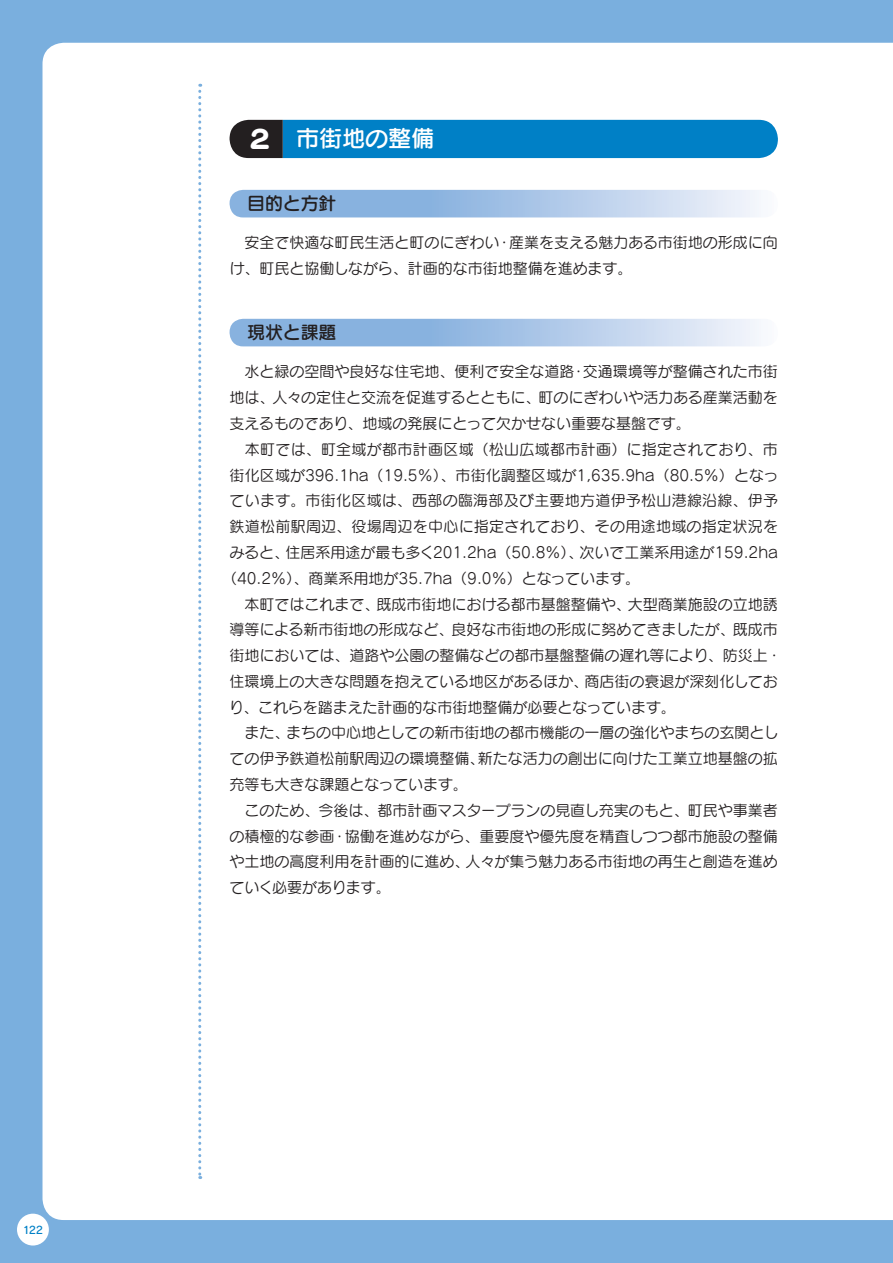
<style>
.page{position:relative;width:893px;height:1263px;background:#7aafde}
.page>*{position:absolute;margin:0;border:0;box-sizing:border-box;transform-origin:0 0}
.t1{font:23.25px "Seurat Pro DB 90 msp RKSJ H";letter-spacing:-.01em;color:#fff}
.t2{font:18px "Seurat Pro DB 90 msp RKSJ H";letter-spacing:-.01em;color:#231f20}
.t3{font:15px/25.8px "Seurat Pro M 90 msp RKSJ H";color:#231f20}
.t4{font:15px "Seurat Pro M 90 msp RKSJ H";letter-spacing:.02em;color:#231f20}
.t5{font:10.5px "Rodin Pro DB 90 msp RKSJ H";color:#0080c6}
.s1{font-family:"Seurat Pro EB 90 msp RKSJ H";font-size:25.5px}
</style>
<div class="page">
<div style="left:43px;top:43px;width:849px;height:1177px;background:#fff"></div>
<div style="left:17px;top:1214px;width:32px;height:32px;background:#fff;border-radius:50%"></div>
<svg style="left:198px;top:84px;width:3px;height:1095px"></svg>
<svg style="left:892px;top:43px;width:1px;height:1177px"></svg>
<svg style="left:230px;top:120px;width:548px;height:38px;background:#0679b7"></svg>
<svg style="left:230px;top:190px;width:548px;height:27px"></svg>
<svg style="left:230px;top:319px;width:548px;height:27px"></svg>
<p class="t5" style="left:23px;top:1226px;width:22px">122</p>
<h1 class="t1" style="left:247px;top:130px;width:189px"><span class="s1">２</span> 市街地の整備</h1>
<p class="t2" style="left:247px;top:197px;width:91px">目的と方針</p>
<p class="t3" style="left:230px;top:232px;width:550px">　安全で快適な町民生活と町のにぎわい・産業を支える魅力ある市街地の形成に向け、町民と協働しながら、計画的な市街地整備を進めます。</p>
<p class="t2" style="left:247px;top:326px;width:91px">現状と課題</p>
<p class="t3" style="left:230px;top:361px;width:550px">　水と緑の空間や良好な住宅地、便利で安全な道路・交通環境等が整備された市街</p>
<p class="t3" style="left:230px;top:387px;width:550px">地は、人々の定住と交流を促進するとともに、町のにぎわいや活力ある産業活動を</p>
<p class="t3" style="left:230px;top:413px;width:463px">支えるものであり、地域の発展にとって欠かせない重要な基盤です。</p>
<p class="t4" style="left:230px;top:444px;width:550px">　本町では、町全域が都市計画区域（松山広域都市計画）に指定されており、市</p>
<p class="t3" style="left:230px;top:464px;width:550px">街化区域が396.1ha（19.5％）、市街化調整区域が1,635.9ha（80.5％）となっ</p>
<p class="t4" style="left:230px;top:495px;width:550px">ています。市街化区域は、西部の臨海部及び主要地方道伊予松山港線沿線、伊予</p>
<p class="t4" style="left:230px;top:521px;width:550px">鉄道松前駅周辺、役場周辺を中心に指定されており、その用途地域の指定状況を</p>
<p class="t3" style="left:230px;top:541px;width:550px">みると、住居系用途が最も多く201.2ha（50.8％）、次いで工業系用途が159.2ha</p>
<p class="t3" style="left:222px;top:567px;width:420px">（40.2％）、商業系用地が35.7ha（9.0％）となっています。</p>
<p class="t3" style="left:230px;top:593px;width:550px">　本町ではこれまで、既成市街地における都市基盤整備や、大型商業施設の立地誘</p>
<p class="t3" style="left:230px;top:619px;width:550px">導等による新市街地の形成など、良好な市街地の形成に努めてきましたが、既成市</p>
<p class="t3" style="left:230px;top:645px;width:554px">街地においては、道路や公園の整備などの都市基盤整備の遅れ等により、防災上・</p>
<p class="t3" style="left:230px;top:670px;width:550px">住環境上の大きな問題を抱えている地区があるほか、商店街の衰退が深刻化してお</p>
<p class="t3" style="left:229px;top:696px;width:448px">り、これらを踏まえた計画的な市街地整備が必要となっています。</p>
<p class="t3" style="left:230px;top:722px;width:550px">　また、まちの中心地としての新市街地の都市機能の一層の強化やまちの玄関とし</p>
<p class="t3" style="left:230px;top:748px;width:550px">ての伊予鉄道松前駅周辺の環境整備、新たな活力の創出に向けた工業立地基盤の拡</p>
<p class="t3" style="left:230px;top:774px;width:240px">充等も大きな課題となっています。</p>
<p class="t3" style="left:230px;top:799px;width:550px">　このため、今後は、都市計画マスタープランの見直し充実のもと、町民や事業者</p>
<p class="t3" style="left:230px;top:825px;width:550px">の積極的な参画・協働を進めながら、重要度や優先度を精査しつつ都市施設の整備</p>
<p class="t3" style="left:230px;top:851px;width:550px">や土地の高度利用を計画的に進め、人々が集う魅力ある市街地の再生と創造を進め</p>
<p class="t3" style="left:230px;top:877px;width:163px">ていく必要があります。</p>
</div>
